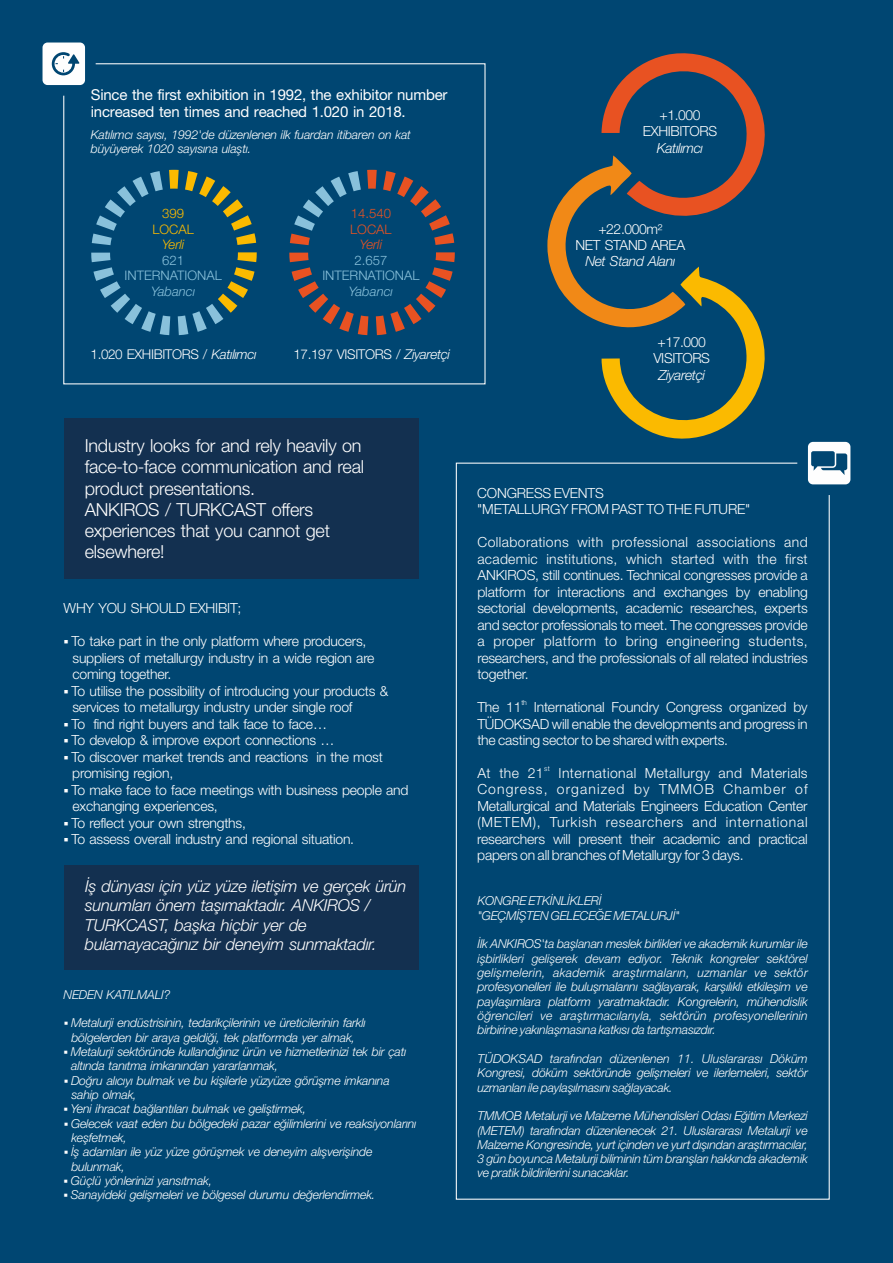
<style>
.page{position:relative;width:893px;height:1263px;background:#004672}
.page>*{position:absolute;margin:0;border:0;box-sizing:border-box;transform-origin:0 0}
.t1{font:300 18px/21.3px "Helvetica Neue LT Pro";letter-spacing:-.015em;color:#fefefe}
.t2{font:italic 300 16.5px/19.2px "Helvetica Neue LT Pro";letter-spacing:-.015em;color:#fefefe}
.t3{font:15px/17.5px "Helvetica Neue LT Pro";letter-spacing:-.015em;color:#fefefe}
.t4{font:300 13.95px/16.5px "Helvetica Neue LT Pro";letter-spacing:-.015em;color:#fefefe}
.t5{font:italic 300 13.95px "Helvetica Neue LT Pro";letter-spacing:-.03em;color:#fefefe}
.t6{font:300 13.5px "Helvetica Neue LT Pro";letter-spacing:-.03em;color:#fefefe}
.t7{font:300 13.2px/15.5px "Helvetica Neue LT Pro";color:#89c1db;text-align:center}
.t8{font:italic 300 13.2px "Helvetica Neue LT Pro";color:#89c1db}
.t9{font:300 13.2px/15.5px "Helvetica Neue LT Pro";color:#e85222}
.t10{font:300 13.2px/15.5px "Helvetica Neue LT Pro";color:#fbba00;text-align:center}
.t11{font:italic 300 13.2px "Helvetica Neue LT Pro";color:#fbba00}
.t12{font:italic 300 13.2px "Helvetica Neue LT Pro";color:#e85222}
.t13{font:italic 300 12.3px/14.4px "Helvetica Neue LT Pro";letter-spacing:-.015em;color:#fefefe}
.t14{font:300 7.05px "Helvetica Neue LT Pro";color:#fefefe}
.s1{font-style:italic}
</style>
<div class="page">
<svg style="left:92px;top:171px;width:71px;height:74px"></svg>
<svg style="left:91px;top:253px;width:79px;height:82px"></svg>
<svg style="left:178px;top:252px;width:79px;height:83px"></svg>
<svg style="left:185px;top:171px;width:71px;height:74px"></svg>
<svg style="left:169px;top:170px;width:10px;height:19px"></svg>
<svg style="left:290px;top:171px;width:71px;height:74px"></svg>
<svg style="left:289px;top:253px;width:79px;height:82px"></svg>
<svg style="left:376px;top:252px;width:79px;height:83px"></svg>
<svg style="left:383px;top:171px;width:71px;height:74px"></svg>
<svg style="left:367px;top:170px;width:10px;height:19px"></svg>
<div style="left:808px;top:442px;width:42px;height:42px;background:#fefefe;border-radius:5px"></div>
<svg style="left:811px;top:451px;width:36px;height:24px"></svg>
<div style="left:43px;top:43px;width:42px;height:42px;background:#fefefe;border-radius:5px"></div>
<svg style="left:52px;top:52px;width:27px;height:23px"></svg>
<svg style="left:547px;top:53px;width:218px;height:386px"></svg>
<div style="left:64px;top:419px;width:354px;height:160px;background:#133050"></div>
<div style="left:64px;top:865px;width:354px;height:104px;background:#133050"></div>
<p class="t3" style="left:91px;top:88px;width:358px">Since the first exhibition in 1992, the exhibitor number increased ten times and reached 1.020 in 2018.</p>
<p class="t13" style="left:91px;top:129px;width:322px">Katılımcı sayısı, 1992'de düzenlenen ilk fuardan itibaren on kat büyüyerek 1020 sayısına ulaştı.</p>
<p class="t10" style="left:152px;top:208px;width:43px">399<br>LOCAL</p>
<p class="t11" style="left:162px;top:240px;width:24px">Yerli</p>
<p class="t7" style="left:125px;top:254px;width:99px">621<br>INTERNATIONAL</p>
<p class="t8" style="left:151px;top:286px;width:46px">Yabancı</p>
<p class="t9" style="left:350px;top:208px;width:43px">14.540<br>LOCAL</p>
<p class="t12" style="left:360px;top:240px;width:24px">Yerli</p>
<p class="t7" style="left:322px;top:254px;width:99px">2.657<br>INTERNATIONAL</p>
<p class="t8" style="left:349px;top:286px;width:46px">Yabancı</p>
<p class="t6" style="left:91px;top:349px;width:168px">1.020 EXHIBITORS / <span class="s1">Katılımcı</span></p>
<p class="t6" style="left:293px;top:349px;width:158px">17.197 VISITORS / <span class="s1">Ziyaretçi</span></p>
<h1 class="t1" style="left:85px;top:438px;width:281px">Industry looks for and rely heavily on face-to-face communication and real product presentations.<br>ANKIROS / TURKCAST offers experiences that you cannot get elsewhere!</h1>
<p class="t4" style="left:64px;top:602px;width:179px">WHY YOU SHOULD EXHIBIT;</p>
<p class="t4" style="left:72px;top:635px;width:304px;text-indent:-9px">▪ To take part in the only platform where producers, suppliers of metallurgy industry in a wide region are coming together.</p>
<p class="t4" style="left:72px;top:685px;width:317px;text-indent:-9px">▪ To utilise the possibility of introducing your products &amp; services to metallurgy industry under single roof</p>
<p class="t4" style="left:64px;top:717px;width:265px">▪ To find right buyers and talk face to face…</p>
<p class="t4" style="left:63px;top:734px;width:273px">▪ To develop &amp; improve export connections …</p>
<p class="t4" style="left:72px;top:750px;width:312px;text-indent:-9px">▪ To discover market trends and reactions in the most promising region,</p>
<p class="t4" style="left:72px;top:783px;width:338px;text-indent:-9px">▪ To make face to face meetings with business people and exchanging experiences,</p>
<p class="t4" style="left:64px;top:816px;width:184px">▪ To reflect your own strengths,</p>
<p class="t4" style="left:63px;top:833px;width:292px">▪ To assess overall industry and regional situation.</p>
<h2 class="t2" style="left:85px;top:879px;width:323px">İş dünyası için yüz yüze iletişim ve gerçek ürün sunumları önem taşımaktadır. ANKIROS / TURKCAST, başka hiçbir yer de bulamayacağınız bir deneyim sunmaktadır.</h2>
<p class="t13" style="left:64px;top:989px;width:108px">NEDEN KATILMALI?</p>
<p class="t13" style="left:64px;top:1017px;width:304px;text-align:center">▪ Metalurji endüstrisinin, tedarikçilerinin ve üreticilerinin farklı bölgelerden bir araya geldiği, tek platformda yer almak,</p>
<p class="t13" style="left:71px;top:1075px;width:320px;text-indent:-8px">▪ Doğru alıcıyı bulmak ve bu kişilerle yüzyüze görüşme imkanına sahip olmak,</p>
<p class="t13" style="left:71px;top:1046px;width:337px;text-indent:-8px">▪ Metalurji sektöründe kullandığınız ürün ve hizmetlerinizi tek bir çatı altında tanıtma imkanından yararlanmak,</p>
<p class="t13" style="left:64px;top:1103px;width:244px">▪ Yeni ihracat bağlantıları bulmak ve geliştirmek,</p>
<p class="t13" style="left:71px;top:1118px;width:347px;text-indent:-8px">▪ Gelecek vaat eden bu bölgedeki pazar eğilimlerini ve reaksiyonlarını keşfetmek,</p>
<p class="t13" style="left:71px;top:1146px;width:303px;text-indent:-8px">▪ İş adamları ile yüz yüze görüşmek ve deneyim alışverişinde bulunmak,</p>
<p class="t13" style="left:64px;top:1175px;width:150px">▪ Güçlü yönlerinizi yansıtmak,</p>
<p class="t13" style="left:64px;top:1189px;width:313px">▪ Sanayideki gelişmeleri ve bölgesel durumu değerlendirmek.</p>
<p class="t4" style="left:643px;top:109px;width:76px;text-align:center">+1.000<br>EXHIBITORS</p>
<p class="t5" style="left:657px;top:143px;width:48px">Katılımcı</p>
<p class="t4" style="left:576px;top:222px;width:111px;text-align:center">+22.000m²<br>NET STAND AREA</p>
<p class="t5" style="left:585px;top:256px;width:92px">Net Stand Alanı</p>
<p class="t4" style="left:477px;top:487px;width:128px">CONGRESS EVENTS</p>
<p class="t4" style="left:653px;top:336px;width:58px">+17.000<br>VISITORS</p>
<p class="t5" style="left:658px;top:370px;width:48px">Ziyaretçi</p>
<p class="t4" style="left:477px;top:503px;width:275px">"METALLURGY FROM PAST TO THE FUTURE"</p>
<p class="t4" style="left:477px;top:536px;width:332px;text-align:justify">Collaborations with professional associations and academic institutions, which started with the first ANKIROS, still continues. Technical congresses provide a platform for interactions and exchanges by enabling sectorial developments, academic researches, experts and sector professionals to meet. The congresses provide a proper platform to bring engineering students, researchers, and the professionals of all related industries together.</p>
<p class="t14" style="left:521px;top:700px;width:7px">th</p>
<p class="t4" style="left:477px;top:701px;width:332px;text-align:justify">The 11 International Foundry Congress organized by TÜDOKSAD will enable the developments and progress in the casting sector to be shared with experts.</p>
<p class="t14" style="left:544px;top:766px;width:7px">st</p>
<p class="t4" style="left:477px;top:767px;width:332px;text-align:justify">At the 21 International Metallurgy and Materials Congress, organized by TMMOB Chamber of Metallurgical and Materials Engineers Education Center (METEM), Turkish researchers and international researchers will present their academic and practical papers on all branches of Metallurgy for 3 days.</p>
<p class="t13" style="left:477px;top:895px;width:204px">KONGRE ETKİNLİKLERİ<br>"GEÇMİŞTEN GELECEĞE METALURJİ"</p>
<p class="t13" style="left:477px;top:938px;width:332px;text-align:justify">İlk ANKIROS'ta başlanan meslek birlikleri ve akademik kurumlar ile işbirlikleri gelişerek devam ediyor. Teknik kongreler sektörel gelişmelerin, akademik araştırmaların, uzmanlar ve sektör profesyonelleri ile buluşmalarını sağlayarak, karşılıklı etkileşim ve paylaşımlara platform yaratmaktadır. Kongrelerin, mühendislik öğrencileri ve araştırmacılarıyla, sektörün profesyonellerinin birbirine yakınlaşmasına katkısı da tartışmasızdır.</p>
<p class="t13" style="left:478px;top:1053px;width:332px;text-align:justify">TÜDOKSAD tarafından düzenlenen 11. Uluslararası Döküm Kongresi, döküm sektöründe gelişmeleri ve ilerlemeleri, sektör uzmanları ile paylaşılmasını sağlayacak.</p>
<p class="t13" style="left:477px;top:1110px;width:332px;text-align:justify">TMMOB Metalurji ve Malzeme Mühendisleri Odası Eğitim Merkezi (METEM) tarafından düzenlenecek 21. Uluslararası Metalurji ve Malzeme Kongresinde, yurt içinden ve yurt dışından araştırmacılar, 3 gün boyunca Metalurji biliminin tüm branşları hakkında akademik ve pratik bildirilerini sunacaklar.</p>
</div>
